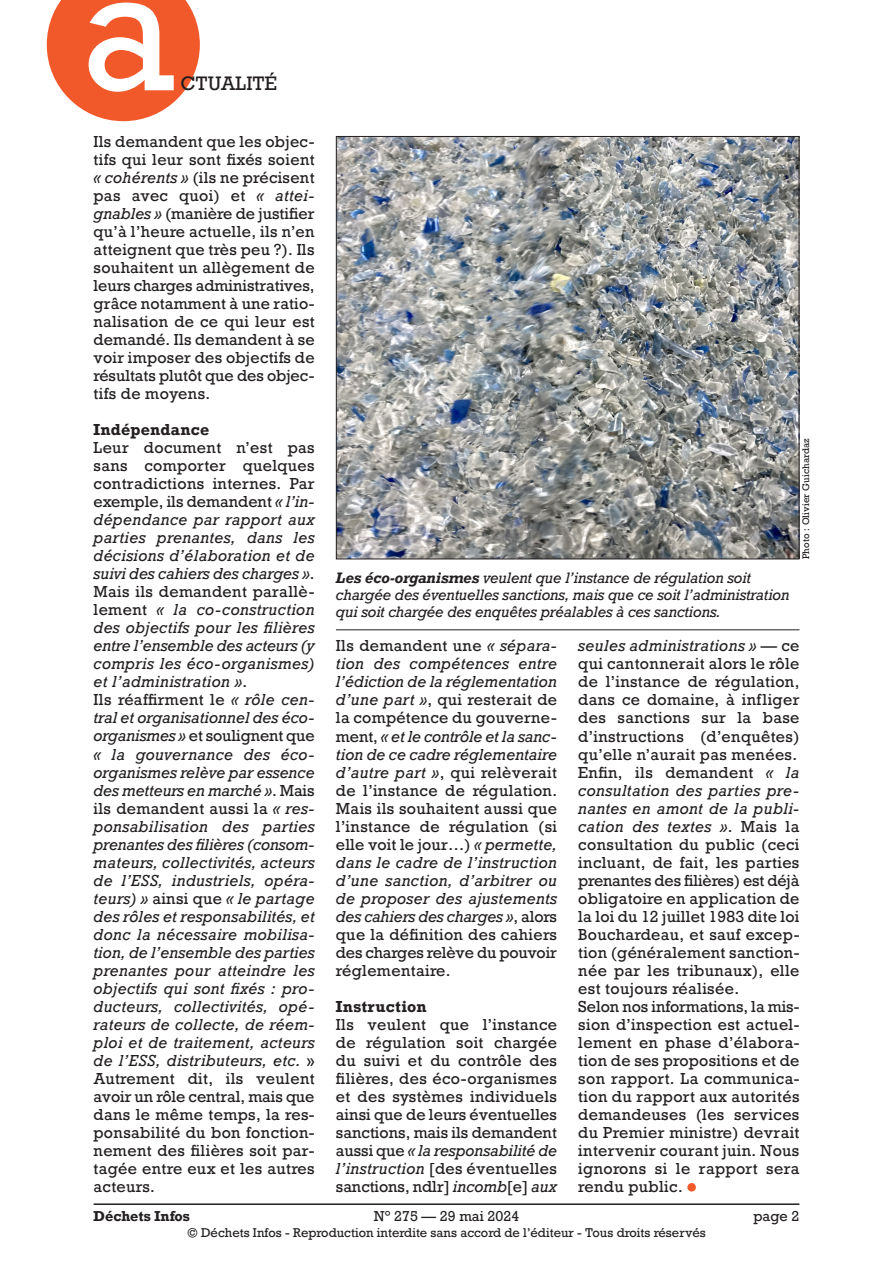
<style>
.page{position:relative;width:893px;height:1263px;background:#fff}
.page>*{position:absolute;margin:0;border:0;box-sizing:border-box;transform-origin:0 0}
.t1{font:166.5px "Rockwell";color:#fff}
.t2{font:18.3px "Rockwell";color:#231f20}
.Texte_courant{font:italic 15px/18px "Rockwell";letter-spacing:.02em;color:#231f20;text-align:justify}
.Texte_courant-2{font:15px/18px "Rockwell";letter-spacing:.02em;color:#231f20;text-align:justify}
.Texte_courant-3{font:700 15px "Rockwell";letter-spacing:.02em;color:#231f20}
.Légende_photo{font:italic 14.25px/17.2px "Rockwell";letter-spacing:-.01em;color:#231f20}
.t3{font:13.5px "Rockwell";color:#231f20}
.t4{font:700 13.5px "Rockwell";color:#231f20}
.t5{font:12px "Rockwell";color:#231f20}
.Crédit_photo{font:9px "Rockwell";letter-spacing:.015em;color:#231f20}
.s1{font-style:italic}
.s2{font-style:normal}
.s3{font-weight:700}
</style>
<div class="page">
<hr style="left:94px;top:1203px;width:705px;height:2px;background:#231f20">
<div style="left:687px;top:1183px;width:9px;height:8px;background:#f1592a;border-radius:50%"></div>
<img style="left:338px;top:138px;width:459px;height:419px">
<hr style="left:336px;top:629px;width:463px;height:1px;background:#231f20">
<svg style="left:47px;top:0;width:153px;height:121px;background:#f3734b"></svg>
<h1 class="t1" style="left:80px;top:-73px;width:98px">a</h1>
<p class="t2" style="left:180px;top:72px;width:98px">CTUALITÉ</p>
<p class="Texte_courant-2" style="left:94px;top:133px;width:223px">Ils demandent que les objec&shy;tifs qui leur sont fixés soient <span class="s1">« cohérents »</span> (ils ne précisent pas avec quoi) et <span class="s1">« attei&shy;gnables »</span> (manière de justifier qu’à l’heure actuelle, ils n’en atteignent que très peu ?). Ils souhaitent un allègement de leurs charges administratives, grâce notamment à une ratio&shy;nalisation de ce qui leur est demandé. Ils demandent à se voir imposer des objectifs de résultats plutôt que des objec&shy;tifs de moyens.</p>
<p class="Texte_courant-3" style="left:94px;top:420px;width:117px">Indépendance</p>
<p class="Texte_courant" style="left:94px;top:439px;width:223px"><span class="s2">Leur document n’est pas sans comporter quelques contradictions internes. Par exemple, ils demandent</span> « l’in&shy;dépendance par rapport aux parties prenantes, dans les décisions d’élaboration et de suivi des cahiers des charges »<span class="s2">.<br>Mais ils demandent parallè&shy;lement</span> « la co-construction des objectifs pour les filières entre l’ensemble des acteurs (y compris les éco-organismes) et l’administration »<span class="s2">.</span></p>
<p class="Texte_courant" style="left:94px;top:691px;width:223px"><span class="s2">Ils réaffirment le</span> « rôle cen&shy;tral et organisationnel des éco&shy;organismes » <span class="s2">et soulignent que </span>« la gouvernance des éco&shy;organismes relève par essence des metteurs en marché »<span class="s2">. Mais ils demandent aussi la</span> « res&shy;ponsabilisation des parties prenantes des filières (consom&shy;mateurs, collectivités, acteurs de l’ESS, industriels, opéra&shy;teurs) » <span class="s2">ainsi que</span> « le partage des rôles et responsabilités, et donc la nécessaire mobilisa&shy;tion, de l’ensemble des parties prenantes pour atteindre les objectifs qui sont fixés : pro&shy;ducteurs, collectivités, opé&shy;rateurs de collecte, de réem&shy;ploi et de traitement, acteurs de l’ESS, distributeurs, etc. <span class="s2">» Autrement dit, ils veulent avoir un rôle central, mais que dans le même temps, la res&shy;ponsabilité du bon fonction&shy;nement des filières soit par&shy;tagée entre eux et les autres acteurs.</span></p>
<p class="Légende_photo" style="left:336px;top:569px;width:455px"><span class="s3">Les éco-organismes</span> veulent que l’instance de régulation soit chargée des éventuelles sanctions, mais que ce soit l’administration qui soit chargée des enquêtes préalables à ces sanctions.</p>
<p class="Crédit_photo" style="left:800px;top:559px;width:122px;rotate:-90deg">Photo : Olivier Guichardaz</p>
<p class="Texte_courant" style="left:336px;top:637px;width:223px"><span class="s2">Ils demandent une</span> « sépara&shy;tion des compétences entre l’édiction de la réglementation d’une part »<span class="s2">, qui resterait de la compétence du gouverne&shy;ment,</span> « et le contrôle et la sanc&shy;tion de ce cadre réglementaire d’autre part »<span class="s2">, qui relèverait de l’instance de régulation.<br>Mais ils souhaitent aussi que l’instance de régulation (si elle voit le jour…)</span> « permette, dans le cadre de l’instruction d’une sanction, d’arbitrer ou de proposer des ajustements des cahiers des charges »<span class="s2">, alors que la définition des cahiers des charges relève du pouvoir réglementaire.</span></p>
<p class="Texte_courant-3" style="left:336px;top:996px;width:92px">Instruction</p>
<p class="Texte_courant-2" style="left:336px;top:1015px;width:223px">Ils veulent que l’instance de régulation soit chargée du suivi et du contrôle des filières, des éco-organismes et des systèmes individuels ainsi que de leurs éventuelles sanctions, mais ils demandent aussi que <span class="s1">« la responsabilité de l’instruction</span> [des éventuelles sanctions, ndlr] <span class="s1">incomb</span>[e] <span class="s1">aux</span></p>
<p class="Texte_courant-2" style="left:578px;top:637px;width:223px"><span class="s1">seules administrations »</span> — ce qui cantonnerait alors le rôle de l’instance de régulation, dans ce domaine, à infliger des sanctions sur la base d’instructions (d’enquêtes) qu’elle n’aurait pas menées.</p>
<p class="Texte_courant-2" style="left:578px;top:763px;width:223px">Enfin, ils demandent <span class="s1">« la consultation des parties pre&shy;nantes en amont de la publi&shy;cation des textes »</span>. Mais la consultation du public (ceci incluant, de fait, les parties prenantes des filières) est déjà obligatoire en application de la loi du 12 juillet 1983 dite loi Bouchardeau, et sauf excep&shy;tion (généralement sanction&shy;née par les tribunaux), elle est toujours réalisée.</p>
<p class="Texte_courant-2" style="left:578px;top:997px;width:223px">Selon nos informations, la mis&shy;sion d’inspection est actuel&shy;lement en phase d’élabora&shy;tion de ses propositions et de son rapport. La communica&shy;tion du rapport aux autorités demandeuses (les services du Premier ministre) devrait intervenir courant juin. Nous ignorons si le rapport sera rendu public.</p>
<p class="t4" style="left:94px;top:1207px;width:98px">Déchets Infos</p>
<p class="t3" style="left:374px;top:1207px;width:147px">N° 275 — 29 mai 2024</p>
<p class="t3" style="left:753px;top:1207px;width:48px">page 2</p>
<p class="t5" style="left:187px;top:1225px;width:520px">© Déchets Infos - Reproduction interdite sans accord de l’éditeur - Tous droits réservés</p>
</div>
